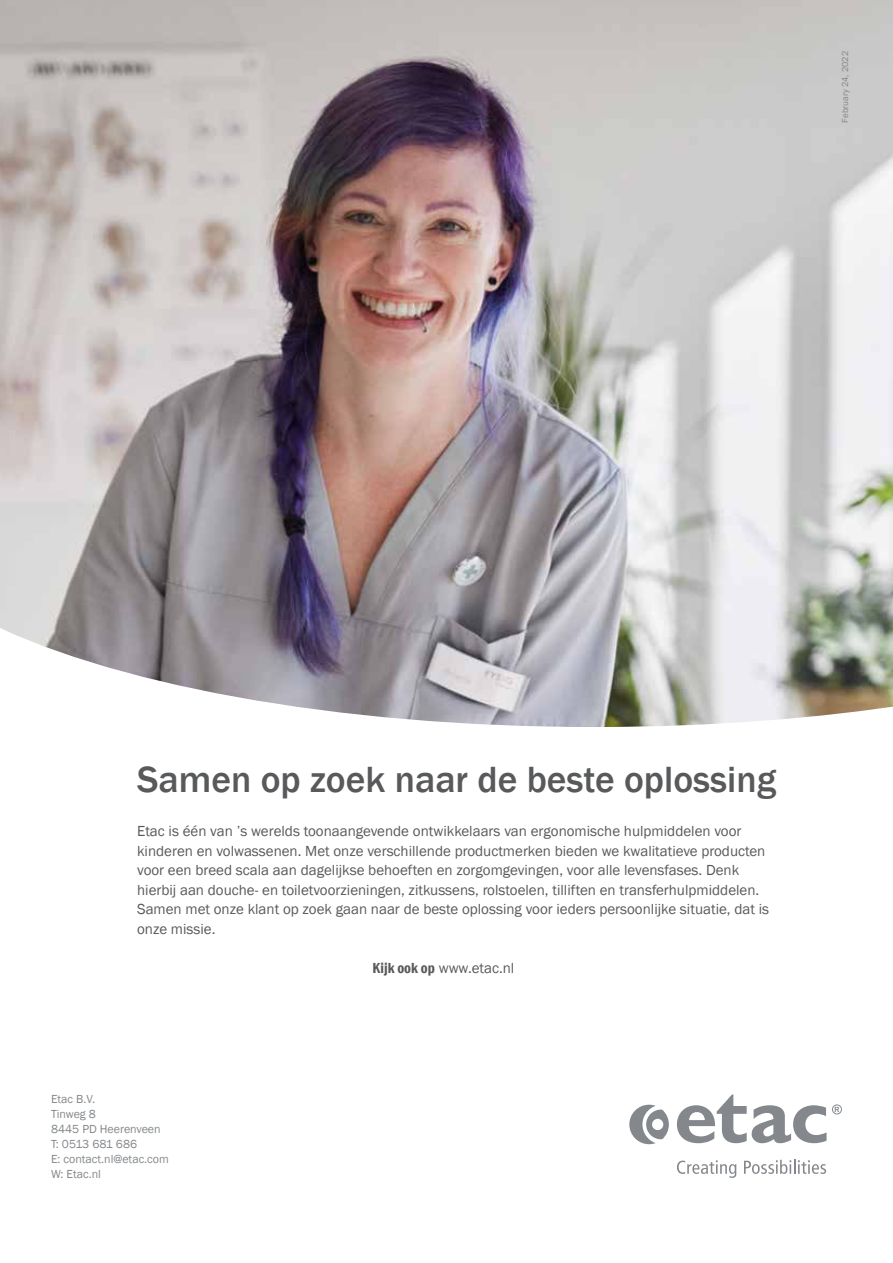
<style>
.page{position:relative;width:893px;height:1263px;background:#fff}
.page>*{position:absolute;margin:0;border:0;box-sizing:border-box;transform-origin:0 0}
.t1{font:500 37.5px "Franklin Gothic";color:#58595b}
.t2{font:15px/19.5px "Franklin Gothic";color:#58595b}
.t3{font:12px/15px "Franklin Gothic";color:#84888c}
.t4{font:9px "Franklin Gothic";color:#84888c}
.s1{font-weight:600;font-stretch:condensed}
</style>
<div class="page">
<img style="left:0;top:0;width:893px;height:618px">
<svg style="left:0;top:618px;width:893px;height:558px"></svg>
<svg style="left:677px;top:1094px;width:165px;height:49px"></svg>
<svg style="left:629px;top:1105px;width:40px;height:39px"></svg>
<svg style="left:677px;top:1160px;width:59px;height:18px"></svg>
<svg style="left:744px;top:1160px;width:82px;height:14px"></svg>
<p class="t4" style="left:840px;top:123px;width:73px;rotate:-90deg">February 24, 2022</p>
<h1 class="t1" style="left:137px;top:757px;width:641px">Samen op zoek naar de beste oplossing</h1>
<p class="t2" style="left:137px;top:822px;width:634px">Etac is één van ’s werelds toonaangevende ontwikkelaars van ergonomische hulpmiddelen voor kinderen en volwassenen. Met onze verschillende productmerken bieden we kwalitatieve producten voor een breed scala aan dagelijkse behoeften en zorgomgevingen, voor alle levensfases. Denk hierbij aan douche- en toiletvoorzieningen, zitkussens, rolstoelen, tilliften en transferhulpmiddelen.<br>Samen met onze klant op zoek gaan naar de beste oplossing voor ieders persoonlijke situatie, dat is onze missie.</p>
<p class="t2" style="left:373px;top:958px;width:143px"><span class="s1">Kijk ook op</span> www.etac.nl</p>
<p class="t3" style="left:51px;top:1092px;width:119px">Etac B.V.<br>Tinweg 8<br>8445 PD Heerenveen<br>T: 0513 681 686<br>E: contact.nl@etac.com<br>W: Etac.nl</p>
</div>
